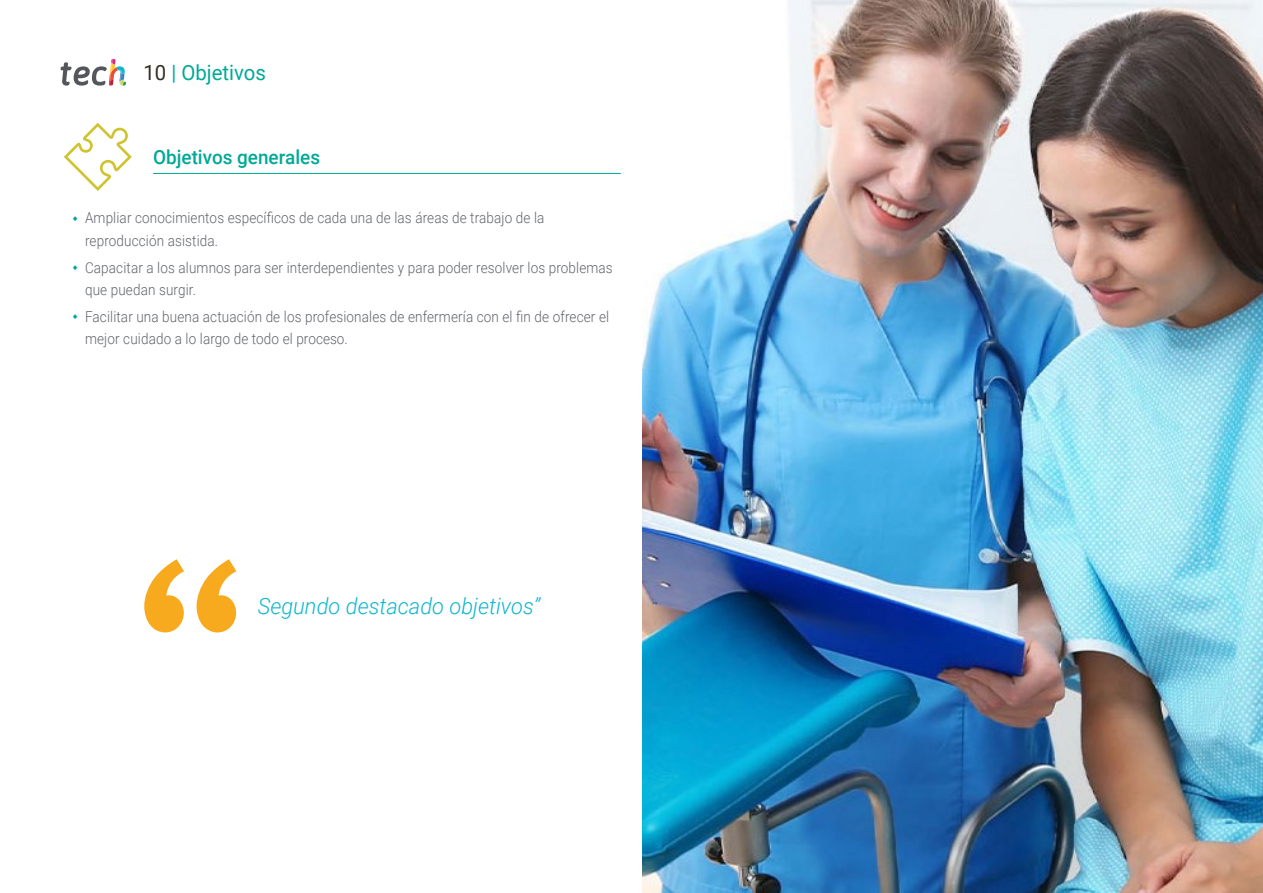
<style>
.page{position:relative;width:1263px;height:893px;background:#fff}
.page>*{position:absolute;margin:0;border:0;box-sizing:border-box;transform-origin:0 0}
.t1{font:italic 300 22.5px "Roboto";color:#0fb6cf}
.t2{font:21px "Roboto";color:#00a996}
.t3{font:500 19.5px "Roboto";color:#00a996}
.t4{font:300 15px/22.5px "Roboto";letter-spacing:.01em;color:#61646a;scale:.9 1}
.s1{color:#312e20}
</style>
<div class="page">
<hr style="left:153px;top:173px;width:468px;height:1px;background:#00a996">
<svg style="left:64px;top:123px;width:68px;height:68px"></svg>
<img style="left:642px;top:0;width:621px;height:893px">
<svg style="left:144px;top:559px;width:92px;height:73px"></svg>
<svg style="left:61px;top:59px;width:65px;height:27px"></svg>
<h2 class="t2" style="left:144px;top:57px;width:124px"><span class="s1">10</span> | Objetivos</h2>
<h3 class="t3" style="left:153px;top:144px;width:169px">Objetivos generales</h3>
<p class="t4" style="left:85px;top:206px;width:512px">Ampliar conocimientos específicos de cada una de las áreas de trabajo de la reproducción asistida.</p>
<p class="t4" style="left:85px;top:255px;width:588px">Capacitar a los alumnos para ser interdependientes y para poder resolver los problemas que puedan surgir.</p>
<p class="t4" style="left:85px;top:305px;width:584px">Facilitar una buena actuación de los profesionales de enfermería con el fin de ofrecer el mejor cuidado a lo largo de todo el proceso.</p>
<h1 class="t1" style="left:258px;top:590px;width:284px">Segundo destacado objetivos”</h1>
</div>
